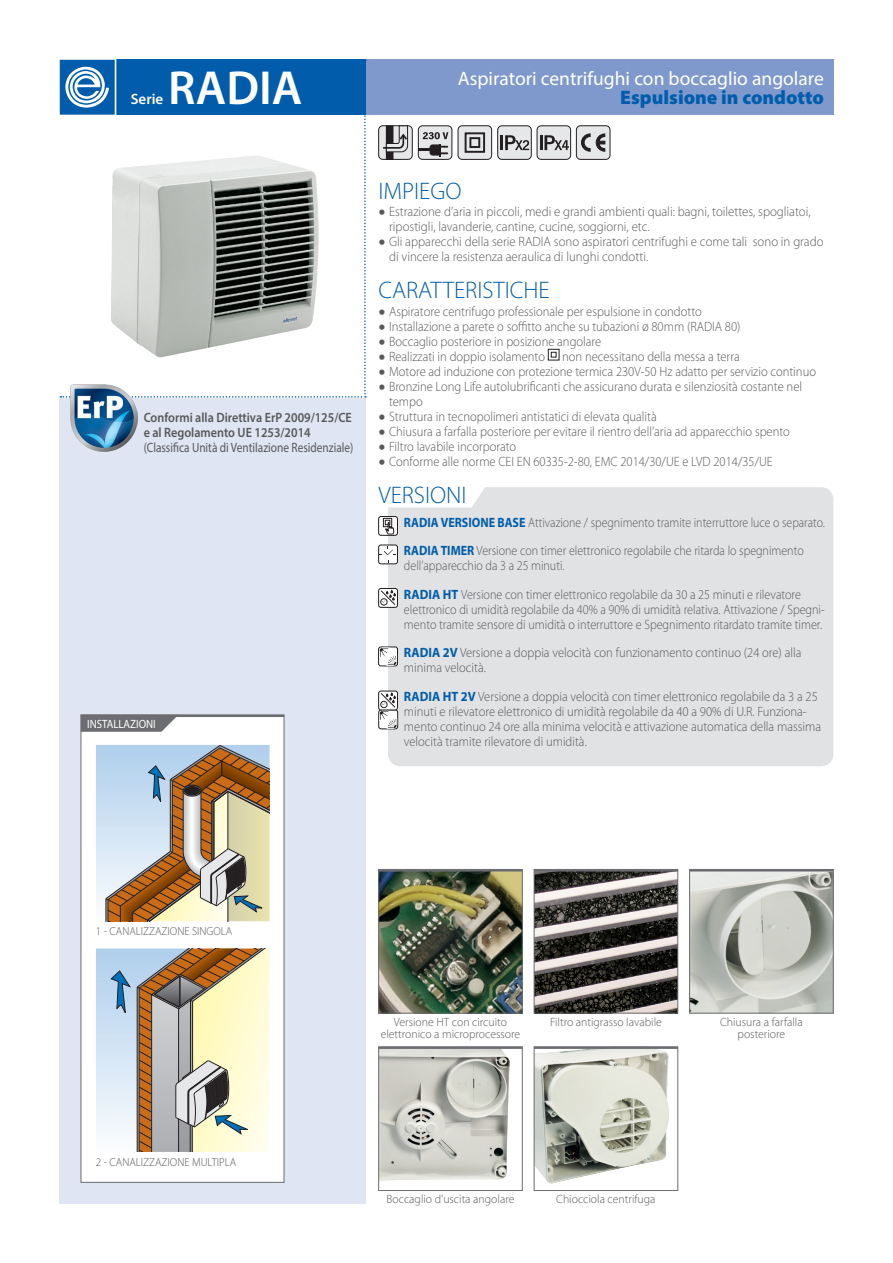
<style>
.page{position:relative;width:893px;height:1263px;background:#fff}
.page>*{position:absolute;margin:0;border:0;box-sizing:border-box;transform-origin:0 0}
.t1{font:600 48px "Myriad Pro";color:#fff}
.t2{font:300 24px "Myriad Pro";color:#015dab}
.t3{font:19.5px "Myriad Pro";color:#fff}
.t4{font:900 19.5px "Myriad Pro";color:#015dab}
.t5{font:600 15px "Myriad Pro";color:#fff}
.t6{font:300 13.5px/15px "Myriad Pro";color:#57585a;scale:.93 1}
.t7{font:300 13.5px/15px "Myriad Pro";color:#57585a;scale:.95 1}
.t8{font:300 13.5px/15px "Myriad Pro";color:#57585a;scale:.9 1}
.t9{font:300 13.5px/28.5px "Myriad Pro";color:#57585a;scale:.88 1}
.t10{font:300 13.5px/28.5px "Myriad Pro";color:#57585a;scale:.89 1}
.t11{font:600 13.5px/14.7px "Myriad Pro";color:#57585a;scale:.9 1}
.t12{font:13.5px "Myriad Pro";color:#57585a;scale:.84 1}
.t13{font:300 12px/12px "Myriad Pro";color:#57585a;text-align:center}
.t14{font:12px "Myriad Pro";color:#fff;scale:.9 1}
.t15{font:300 11.7px "Myriad Pro";color:#57585a;scale:.95 1}
.s1{font-size:30px}
.s2{font-weight:700;color:#015dab}
</style>
<div class="page">
<div style="left:388px;top:487px;width:445px;height:279px;background:#e1e2e4;border-radius:13px"></div>
<div style="left:388px;top:487px;width:97px;height:20px;background:#fff"></div>
<div style="left:60px;top:398px;width:306px;height:805px;background:#e0e5f3"></div>
<div style="left:366px;top:60px;width:467px;height:55px;background:#7f99cd"></div>
<svg style="left:59px;top:59px;width:307px;height:339px"></svg>
<img style="left:111px;top:155px;width:208px;height:202px">
<div style="left:498px;top:126px;width:33px;height:33px;background:#e6e7e9;border-radius:4px"></div>
<div style="left:497px;top:126px;width:34px;height:34px;border:1px solid #231f20;border-radius:4px"></div>
<svg style="left:501px;top:135px;width:28px;height:15px"></svg>
<div style="left:576px;top:126px;width:34px;height:33px;background:#e6e7e9;border-radius:4px"></div>
<div style="left:576px;top:126px;width:34px;height:34px;border:1px solid #231f20;border-radius:4px"></div>
<svg style="left:596px;top:134px;width:9px;height:17px"></svg>
<svg style="left:581px;top:134px;width:9px;height:17px"></svg>
<div style="left:379px;top:126px;width:33px;height:33px;background:#e6e7e9;border-radius:4px"></div>
<div style="left:378px;top:126px;width:34px;height:34px;border:1px solid #231f20;border-radius:4px"></div>
<div style="left:386px;top:126px;width:7px;height:33px;background:#231f20"></div>
<svg style="left:383px;top:125px;width:25px;height:27px"></svg>
<div style="left:418px;top:126px;width:34px;height:33px;background:#e6e7e9;border-radius:4px"></div>
<div style="left:418px;top:126px;width:34px;height:34px;border:1px solid #231f20;border-radius:4px"></div>
<svg style="left:418px;top:132px;width:30px;height:24px"></svg>
<div style="left:458px;top:126px;width:34px;height:33px;background:#e6e7e9;border-radius:4px"></div>
<div style="left:458px;top:126px;width:34px;height:34px;border:1px solid #231f20;border-radius:4px"></div>
<svg style="left:464px;top:132px;width:22px;height:21px"></svg>
<div style="left:537px;top:126px;width:34px;height:33px;background:#e6e7e9;border-radius:4px"></div>
<div style="left:537px;top:126px;width:34px;height:34px;border:1px solid #231f20;border-radius:4px"></div>
<hr style="left:540px;top:135px;width:3px;height:15px;background:#231f20">
<svg style="left:544px;top:135px;width:25px;height:15px"></svg>
<svg style="left:547px;top:348px;width:13px;height:13px"></svg>
<svg style="left:379px;top:516px;width:18px;height:19px"></svg>
<div style="left:378px;top:516px;width:20px;height:19px;border:1px solid #231f20;border-radius:2px"></div>
<svg style="left:383px;top:518px;width:11px;height:16px"></svg>
<div style="left:378px;top:545px;width:20px;height:19px;border:1px solid #231f20;border-radius:2px"></div>
<svg style="left:380px;top:546px;width:16px;height:16px"></svg>
<div style="left:378px;top:588px;width:20px;height:19px;border:1px solid #231f20;border-radius:2px"></div>
<svg style="left:381px;top:590px;width:15px;height:15px"></svg>
<div style="left:378px;top:647px;width:20px;height:19px;border:1px solid #231f20;border-radius:2px"></div>
<svg style="left:379px;top:648px;width:18px;height:17px"></svg>
<div style="left:379px;top:710px;width:19px;height:19px;border:1px solid #231f20;border-radius:2px"></div>
<div style="left:378px;top:691px;width:20px;height:19px;border:1px solid #231f20;border-radius:2px"></div>
<svg style="left:380px;top:693px;width:17px;height:35px"></svg>
<div style="left:81px;top:715px;width:203px;height:467px;background:#fff"></div>
<hr style="left:81px;top:715px;width:203px;height:2px;background:#6c6d70">
<svg style="left:81px;top:717px;width:95px;height:15px"></svg>
<svg style="left:96px;top:948px;width:174px;height:204px;background:#c8c3b2"></svg>
<svg style="left:96px;top:745px;width:174px;height:177px;background:#b9ad9b"></svg>
<img style="left:380px;top:871px;width:140px;height:140px">
<div style="left:378px;top:869px;width:144px;height:144px;border:1px solid #6c6d70"></div>
<hr style="left:378px;top:869px;width:144px;height:2px;background:#6c6d70">
<img style="left:536px;top:871px;width:140px;height:140px">
<div style="left:534px;top:869px;width:144px;height:144px;border:1px solid #6c6d70"></div>
<hr style="left:534px;top:869px;width:144px;height:2px;background:#6c6d70">
<img style="left:691px;top:871px;width:140px;height:140px">
<div style="left:689px;top:869px;width:144px;height:144px;border:1px solid #6c6d70"></div>
<hr style="left:689px;top:869px;width:144px;height:2px;background:#6c6d70">
<img style="left:380px;top:1049px;width:130px;height:131px">
<div style="left:378px;top:1047px;width:144px;height:144px;border:1px solid #6c6d70"></div>
<hr style="left:378px;top:1047px;width:144px;height:2px;background:#6c6d70">
<img style="left:536px;top:1049px;width:133px;height:135px">
<div style="left:534px;top:1047px;width:144px;height:144px;border:1px solid #6c6d70"></div>
<hr style="left:534px;top:1047px;width:144px;height:2px;background:#6c6d70">
<img style="left:70px;top:385px;width:67px;height:67px">
<h1 class="t1" style="left:168px;top:58px;width:136px">RADIA</h1>
<h3 class="t3" style="left:458px;top:66px;width:367px">Aspiratori centrifughi con boccaglio angolare</h3>
<p class="t5" style="left:131px;top:90px;width:34px">Serie</p>
<h3 class="t4" style="left:620px;top:87px;width:205px">Espulsione in condotto</h3>
<p class="t11" style="left:144px;top:410px;width:233px">Conformi alla Direttiva ErP 2009/125/CE e al Regolamento UE 1253/2014</p>
<p class="t12" style="left:144px;top:439px;width:251px">(Classifica Unità di Ventilazione Residenziale)</p>
<p class="t14" style="left:87px;top:716px;width:78px">INSTALLAZIONI</p>
<h2 class="t2" style="left:378px;top:176px;width:85px">IMPIEGO</h2>
<p class="t7" style="left:389px;top:204px;width:445px;text-indent:-11px"><span class="s1">•</span> Estrazione d’aria in piccoli, medi e grandi ambienti quali: bagni, toilettes, spogliatoi, ripostigli, lavanderie, cantine, cucine, soggiorni, etc.</p>
<p class="t7" style="left:389px;top:234px;width:459px;text-indent:-11px"><span class="s1">•</span> Gli apparecchi della serie RADIA sono aspiratori centrifughi e come tali sono in grado di vincere la resistenza aeraulica di lunghi condotti.</p>
<h2 class="t2" style="left:378px;top:276px;width:173px">CARATTERISTICHE</h2>
<p class="t6" style="left:378px;top:303px;width:349px"><span class="s1">•</span> Aspiratore centrifugo professionale per espulsione in condotto</p>
<p class="t6" style="left:378px;top:318px;width:391px"><span class="s1">•</span> Installazione a parete o soffitto anche su tubazioni ø 80mm (RADIA 80)</p>
<p class="t6" style="left:378px;top:333px;width:241px"><span class="s1">•</span> Boccaglio posteriore in posizione angolare</p>
<p class="t6" style="left:378px;top:348px;width:181px"><span class="s1">•</span> Realizzati in doppio isolamento</p>
<p class="t6" style="left:562px;top:348px;width:192px">non necessitano della messa a terra</p>
<p class="t6" style="left:378px;top:363px;width:472px"><span class="s1">•</span> Motore ad induzione con protezione termica 230V-50 Hz adatto per servizio continuo</p>
<p class="t6" style="left:389px;top:378px;width:446px;text-indent:-11px"><span class="s1">•</span> Bronzine Long Life autolubrificanti che assicurano durata e silenziosità costante nel tempo</p>
<p class="t6" style="left:378px;top:408px;width:301px"><span class="s1">•</span> Struttura in tecnopolimeri antistatici di elevata qualità</p>
<p class="t6" style="left:378px;top:423px;width:444px"><span class="s1">•</span> Chiusura a farfalla posteriore per evitare il rientro dell’aria ad apparecchio spento</p>
<p class="t6" style="left:378px;top:438px;width:150px"><span class="s1">•</span> Filtro lavabile incorporato</p>
<p class="t6" style="left:378px;top:453px;width:425px"><span class="s1">•</span> Conforme alle norme CEI EN 60335-2-80, EMC 2014/30/UE e LVD 2014/35/UE</p>
<h2 class="t2" style="left:378px;top:481px;width:90px">VERSIONI</h2>
<p class="t9" style="left:404px;top:508px;width:480px"><span class="s2">RADIA VERSIONE BASE</span> Attivazione / spegnimento tramite interruttore luce o separato.<br><span class="s2">RADIA TIMER</span> Versione con timer elettronico regolabile che ritarda lo spegnimento</p>
<p class="t10" style="left:404px;top:551px;width:448px">dell’apparecchio da 3 a 25 minuti.<br><span class="s2">RADIA HT</span> Versione con timer elettronico regolabile da 30 a 25 minuti e rilevatore</p>
<p class="t8" style="left:404px;top:601px;width:469px">elettronico di umidità regolabile da 40% a 90% di umidità relativa. Attivazione / Spegni&shy;mento tramite sensore di umidità o interruttore e Spegnimento ritardato tramite timer.</p>
<p class="t6" style="left:404px;top:645px;width:429px"><span class="s2">RADIA 2V</span> Versione a doppia velocità con funzionamento continuo (24 ore) alla minima velocità.</p>
<p class="t6" style="left:404px;top:688px;width:450px"><span class="s2">RADIA HT 2V</span> Versione a doppia velocità con timer elettronico regolabile da 3 a 25 minuti e rilevatore elettronico di umidità regolabile da 40 a 90% di U.R. Funziona&shy;mento continuo 24 ore alla minima velocità e attivazione automatica della massima velocità tramite rilevatore di umidità.</p>
<p class="t15" style="left:96px;top:924px;width:145px">1 - CANALIZZAZIONE SINGOLA</p>
<p class="t15" style="left:96px;top:1155px;width:149px">2 - CANALIZZAZIONE MULTIPLA</p>
<p class="t13" style="left:381px;top:1015px;width:141px">Versione HT con circuito elettronico a microprocessore</p>
<p class="t13" style="left:550px;top:1015px;width:113px">Filtro antigrasso lavabile</p>
<p class="t13" style="left:720px;top:1015px;width:84px">Chiusura a farfalla posteriore</p>
<p class="t13" style="left:387px;top:1193px;width:129px">Boccaglio d’uscita angolare</p>
<p class="t13" style="left:556px;top:1193px;width:101px">Chiocciola centrifuga</p>
</div>
